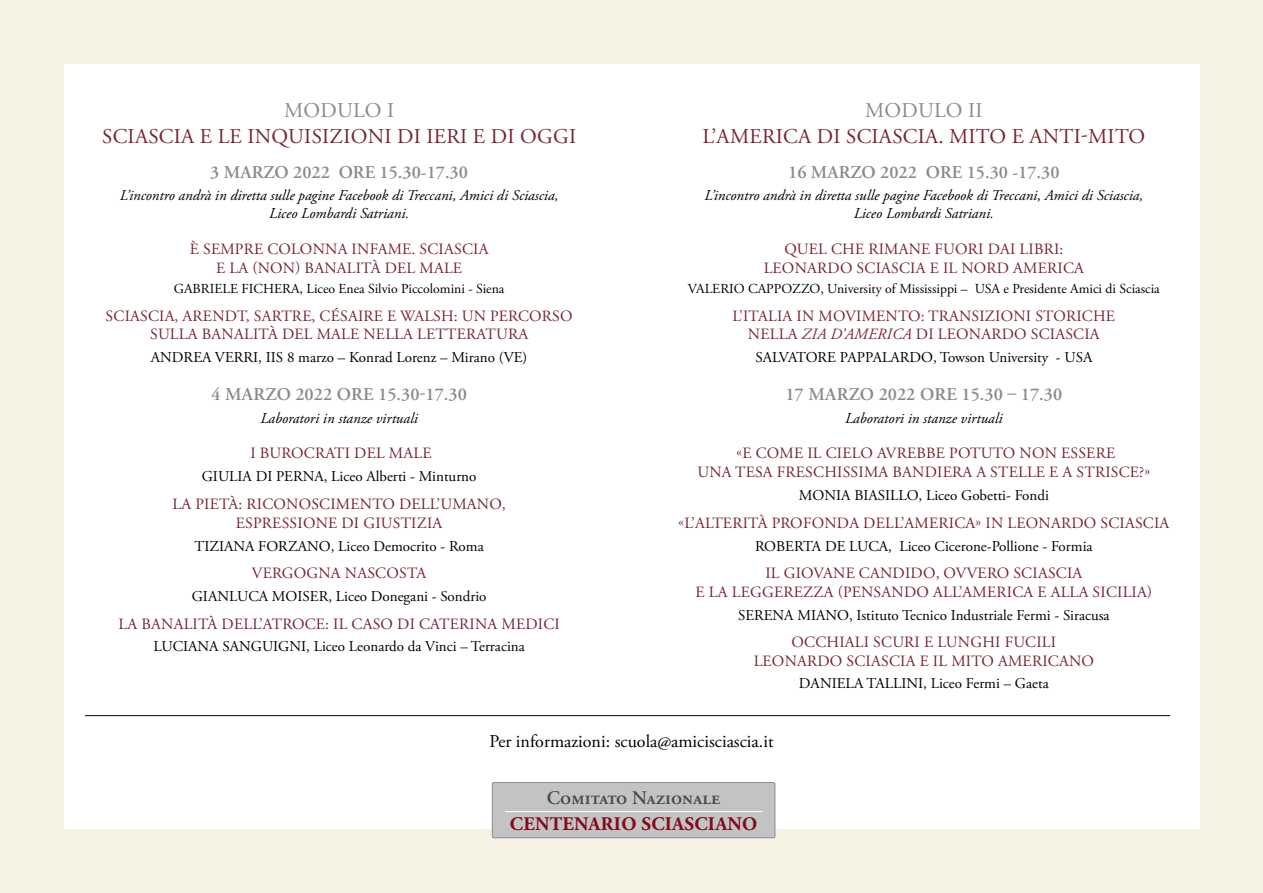
<style>
.page{position:relative;width:1263px;height:893px;background:#fff}
.page>*{position:absolute;margin:0;border:0;box-sizing:border-box;transform-origin:0 0}
.t1{font:21px "Adobe Garamond Pro";letter-spacing:.015em;color:#78242f}
.t2{font:21px "Adobe Garamond Pro";letter-spacing:.015em;color:#878a8e}
.t3{font:700 19.2px "Adobe Garamond Pro";letter-spacing:.015em;color:#850918}
.t4{font:600 19.2px "Adobe Garamond Pro";color:#4a4a49}
.t5{font:600 18px "Adobe Garamond Pro";color:#878a8e}
.t6{font:18px "Adobe Garamond Pro";color:#000}
.t7{font:15.75px/18.9px "Adobe Garamond Pro";letter-spacing:.015em;color:#78242f;text-align:center}
.t8{font:15px "Adobe Garamond Pro";color:#000}
.t9{font:italic 15px/18px "Adobe Garamond Pro";color:#000;text-align:center}
.t10{font:13.8px "Adobe Garamond Pro";color:#000}
.s1{font-style:italic}
</style>
<div class="page">
<div style="left:0;top:0;width:1263px;height:64px;background:#f5f2e4"></div>
<div style="left:0;top:30px;width:64px;height:863px;background:#f5f2e4"></div>
<div style="left:1200px;top:26px;width:63px;height:867px;background:#f5f2e4"></div>
<div style="left:1px;top:829px;width:1262px;height:64px;background:#f5f2e4"></div>
<hr style="left:85px;top:715px;width:1085px;height:1px;background:#000">
<div style="left:492px;top:782px;width:283px;height:56px;background:#c2c4c4;border-radius:2px"></div>
<div style="left:492px;top:782px;width:283px;height:56px;border:1px solid #878a8e;border-radius:2px"></div>
<hr style="left:505px;top:811px;width:257px;height:1px;background:#fff">
<h1 class="t2" style="left:284px;top:98px;width:112px">MODULO I</h1>
<h1 class="t1" style="left:102px;top:123px;width:475px">SCIASCIA E LE INQUISIZIONI DI IERI E DI OGGI</h1>
<p class="t5" style="left:210px;top:161px;width:259px">3 MARZO 2022 ORE 15.30-17.30</p>
<p class="t9" style="left:120px;top:186px;width:440px">L’incontro andrà in diretta sulle pagine Facebook di Treccani, Amici di Sciascia,<br>Liceo Lombardi Satriani.</p>
<p class="t7" style="left:190px;top:240px;width:300px">È SEMPRE COLONNA INFAME. SCIASCIA<br>E LA (NON) BANALITÀ DEL MALE</p>
<p class="t10" style="left:174px;top:281px;width:332px">GABRIELE FICHERA, Liceo Enea Silvio Piccolomini - Siena</p>
<p class="t7" style="left:106px;top:307px;width:468px">SCIASCIA, ARENDT, SARTRE, CÉSAIRE E WALSH: UN PERCORSO<br>SULLA BANALITÀ DEL MALE NELLA LETTERATURA</p>
<p class="t8" style="left:151px;top:348px;width:378px">ANDREA VERRI, IIS 8 marzo – Konrad Lorenz – Mirano (VE)</p>
<p class="t5" style="left:211px;top:384px;width:257px">4 MARZO 2022 ORE 15.30-17.30</p>
<p class="t9" style="left:260px;top:409px;width:159px">Laboratori in stanze virtuali</p>
<p class="t7" style="left:250px;top:444px;width:183px">I BUROCRATI DEL MALE</p>
<p class="t8" style="left:202px;top:468px;width:276px">GIULIA DI PERNA, Liceo Alberti - Minturno</p>
<p class="t7" style="left:172px;top:495px;width:335px">LA PIETÀ: RICONOSCIMENTO DELL’UMANO,<br>ESPRESSIONE DI GIUSTIZIA</p>
<p class="t8" style="left:194px;top:537px;width:291px">TIZIANA FORZANO, Liceo Democrito - Roma</p>
<p class="t7" style="left:252px;top:564px;width:176px">VERGOGNA NASCOSTA</p>
<p class="t8" style="left:192px;top:587px;width:296px">GIANLUCA MOISER, Liceo Donegani - Sondrio</p>
<p class="t7" style="left:118px;top:615px;width:443px">LA BANALITÀ DELL’ATROCE: IL CASO DI CATERINA MEDICI</p>
<p class="t8" style="left:153px;top:637px;width:373px">LUCIANA SANGUIGNI, Liceo Leonardo da Vinci – Terracina</p>
<h1 class="t2" style="left:865px;top:98px;width:119px">MODULO II</h1>
<h1 class="t1" style="left:702px;top:123px;width:444px">L’AMERICA DI SCIASCIA. MITO E ANTI-MITO</h1>
<p class="t5" style="left:788px;top:161px;width:273px">16 MARZO 2022 ORE 15.30 -17.30</p>
<p class="t9" style="left:704px;top:186px;width:440px">L’incontro andrà in diretta sulle pagine Facebook di Treccani, Amici di Sciascia,<br>Liceo Lombardi Satriani.</p>
<p class="t7" style="left:764px;top:240px;width:322px">QUEL CHE RIMANE FUORI DAI LIBRI:<br>LEONARDO SCIASCIA E IL NORD AMERICA</p>
<p class="t10" style="left:688px;top:281px;width:473px">VALERIO CAPPOZZO, University of Mississippi – USA e Presidente Amici di Sciascia</p>
<p class="t7" style="left:732px;top:307px;width:384px">L’ITALIA IN MOVIMENTO: TRANSIZIONI STORICHE<br>NELLA <span class="s1">ZIA D’AMERICA</span> DI LEONARDO SCIASCIA</p>
<p class="t8" style="left:755px;top:348px;width:338px">SALVATORE PAPPALARDO, Towson University - USA</p>
<p class="t5" style="left:785px;top:384px;width:278px">17 MARZO 2022 ORE 15.30 – 17.30</p>
<p class="t9" style="left:845px;top:409px;width:159px">Laboratori in stanze virtuali</p>
<p class="t7" style="left:697px;top:444px;width:454px">«E COME IL CIELO AVREBBE POTUTO NON ESSERE<br>UNA TESA FRESCHISSIMA BANDIERA A STELLE E A STRISCE?»</p>
<p class="t8" style="left:799px;top:487px;width:252px">MONIA BIASILLO, Liceo Gobetti- Fondi</p>
<p class="t7" style="left:678px;top:514px;width:493px">«L’ALTERITÀ PROFONDA DELL’AMERICA» IN LEONARDO SCIASCIA</p>
<p class="t8" style="left:755px;top:537px;width:339px">ROBERTA DE LUCA, Liceo Cicerone-Pollione - Formia</p>
<p class="t7" style="left:695px;top:564px;width:458px">IL GIOVANE CANDIDO, OVVERO SCIASCIA<br>E LA LEGGEREZZA (PENSANDO ALL’AMERICA E ALLA SICILIA)</p>
<p class="t8" style="left:738px;top:606px;width:373px">SERENA MIANO, Istituto Tecnico Industriale Fermi - Siracusa</p>
<p class="t7" style="left:754px;top:633px;width:342px">OCCHIALI SCURI E LUNGHI FUCILI<br>LEONARDO SCIASCIA E IL MITO AMERICANO</p>
<p class="t8" style="left:799px;top:675px;width:251px">DANIELA TALLINI, Liceo Fermi – Gaeta</p>
<p class="t6" style="left:489px;top:731px;width:286px">Per informazioni: scuola@amicisciascia.it</p>
<p class="t4" style="left:547px;top:787px;width:175px">Comitato Nazionale</p>
<p class="t3" style="left:510px;top:813px;width:249px">CENTENARIO SCIASCIANO</p>
</div>
